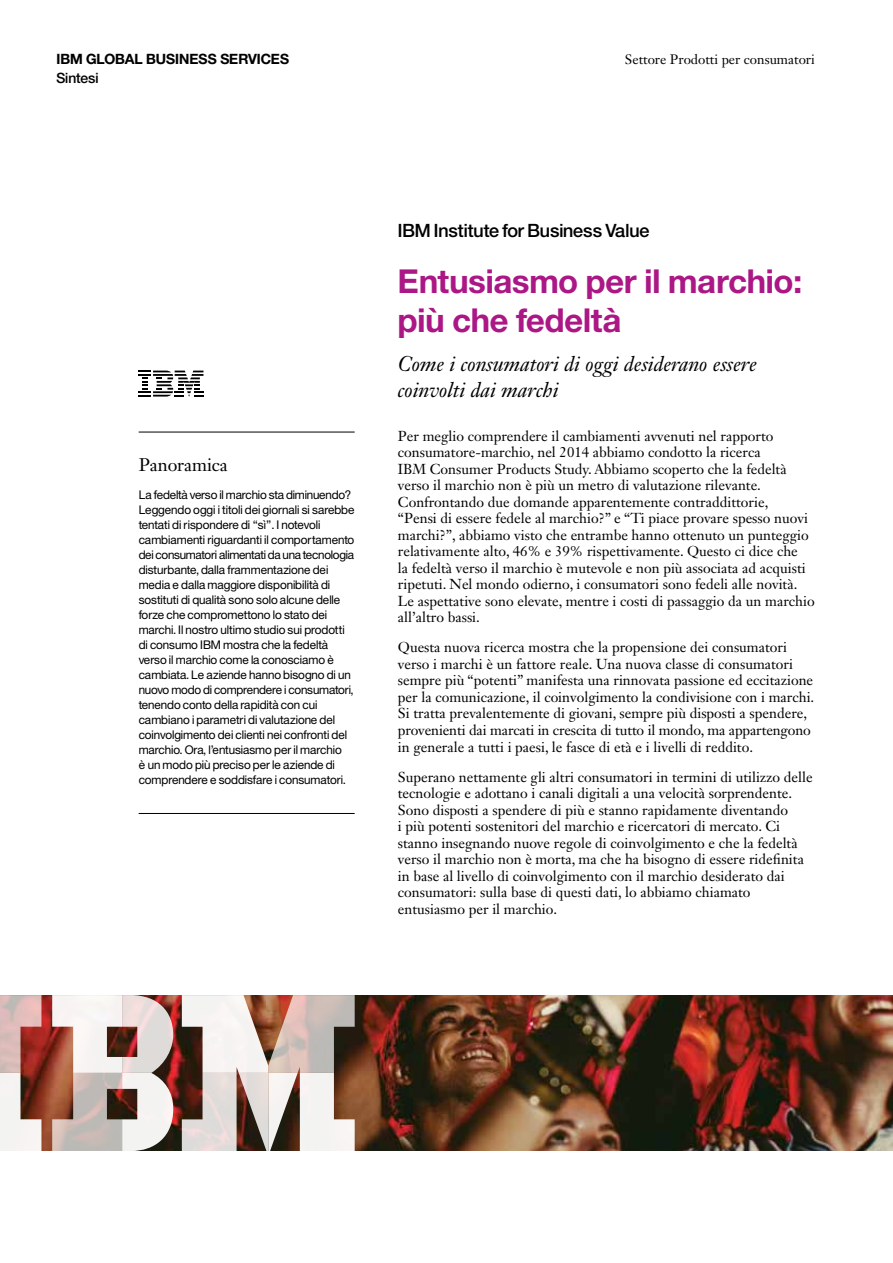
<style>
.page{position:relative;width:893px;height:1263px;background:#fff}
.page>*{position:absolute;margin:0;border:0;box-sizing:border-box;transform-origin:0 0}
.t1{font:33px/39px "Helv Neue Boldfor IBM";color:#ab1886}
.t2{font:italic 21px/25.5px "Janson Text LT Std";color:#000}
.t3{font:18.3px "Helv Neue Mediumfor IBM";letter-spacing:-.005em;color:#000}
.t4{font:18px "Janson Text LT Std";letter-spacing:-.005em;color:#000}
.t5{font:14.25px/16.5px "Janson Text LT Std";color:#000}
.t6{font:14.25px "Helv Neue Boldfor IBM";color:#000}
.t7{font:14.25px "Helv Neue Mediumfor IBM";color:#000}
.t8{font:13.5px "Janson Text LT Std";color:#000}
.t9{font:12px/15px "Helv Neue Romanfor IBM";letter-spacing:-.005em;color:#000}
</style>
<div class="page">
<img style="left:41px;top:995px;width:852px;height:156px">
<svg style="left:139px;top:371px;width:64px;height:26px"></svg>
<svg style="left:0;top:995px;width:41px;height:156px"></svg>
<svg style="left:182px;top:995px;width:173px;height:156px"></svg>
<svg style="left:52px;top:995px;width:121px;height:156px"></svg>
<hr style="left:139px;top:432px;width:216px;height:1px;background:#000">
<hr style="left:139px;top:813px;width:216px;height:1px;background:#000">
<p class="t6" style="left:56px;top:50px;width:234px">IBM Global Business Services</p>
<p class="t8" style="left:625px;top:51px;width:191px">Settore Prodotti per consumatori</p>
<p class="t7" style="left:56px;top:70px;width:44px">Sintesi</p>
<p class="t4" style="left:139px;top:453px;width:91px">Panoramica</p>
<p class="t9" style="left:139px;top:487px;width:217px">La fedeltà verso il marchio sta diminuendo?<br>Leggendo oggi i titoli dei giornali si sarebbe tentati di rispondere di “sì”. I notevoli cambiamenti riguardanti il comportamento dei consumatori alimentati da una tecnologia disturbante, dalla frammentazione dei media e dalla maggiore disponibilità di sostituti di qualità sono solo alcune delle forze che compromettono lo stato dei marchi. Il nostro ultimo studio sui prodotti di consumo IBM mostra che la fedeltà verso il marchio come la conosciamo è cambiata. Le aziende hanno bisogno di un nuovo modo di comprendere i consumatori, tenendo conto della rapidità con cui cambiano i parametri di valutazione del coinvolgimento dei clienti nei confronti del marchio. Ora, l’entusiasmo per il marchio<br>è un modo più preciso per le aziende di comprendere e soddisfare i consumatori.</p>
<p class="t3" style="left:398px;top:219px;width:253px">IBM Institute for Business Value</p>
<h1 class="t1" style="left:398px;top:261px;width:406px">Entusiasmo per il marchio: più che fedeltà</h1>
<h2 class="t2" style="left:398px;top:351px;width:361px">Come i consumatori di oggi desiderano essere coinvolti dai marchi</h2>
<p class="t5" style="left:398px;top:428px;width:418px">Per meglio comprendere il cambiamenti avvenuti nel rapporto consumatore-marchio, nel 2014 abbiamo condotto la ricerca<br>IBM Consumer Products Study. Abbiamo scoperto che la fedeltà verso il marchio non è più un metro di valutazione rilevante.<br>Confrontando due domande apparentemente contraddittorie,<br>“Pensi di essere fedele al marchio?” e “Ti piace provare spesso nuovi marchi?”, abbiamo visto che entrambe hanno ottenuto un punteggio relativamente alto, 46% e 39% rispettivamente. Questo ci dice che<br>la fedeltà verso il marchio è mutevole e non più associata ad acquisti ripetuti. Nel mondo odierno, i consumatori sono fedeli alle novità.<br>Le aspettative sono elevate, mentre i costi di passaggio da un marchio all’altro bassi.</p>
<p class="t5" style="left:398px;top:639px;width:418px">Questa nuova ricerca mostra che la propensione dei consumatori verso i marchi è un fattore reale. Una nuova classe di consumatori sempre più “potenti” manifesta una rinnovata passione ed eccitazione per la comunicazione, il coinvolgimento la condivisione con i marchi.<br>Si tratta prevalentemente di giovani, sempre più disposti a spendere, provenienti dai marcati in crescita di tutto il mondo, ma appartengono in generale a tutti i paesi, le fasce di età e i livelli di reddito.</p>
<p class="t5" style="left:398px;top:768px;width:416px">Superano nettamente gli altri consumatori in termini di utilizzo delle tecnologie e adottano i canali digitali a una velocità sorprendente.<br>Sono disposti a spendere di più e stanno rapidamente diventando<br>i più potenti sostenitori del marchio e ricercatori di mercato. Ci stanno insegnando nuove regole di coinvolgimento e che la fedeltà verso il marchio non è morta, ma che ha bisogno di essere ridefinita in base al livello di coinvolgimento con il marchio desiderato dai consumatori: sulla base di questi dati, lo abbiamo chiamato entusiasmo per il marchio.</p>
</div>
